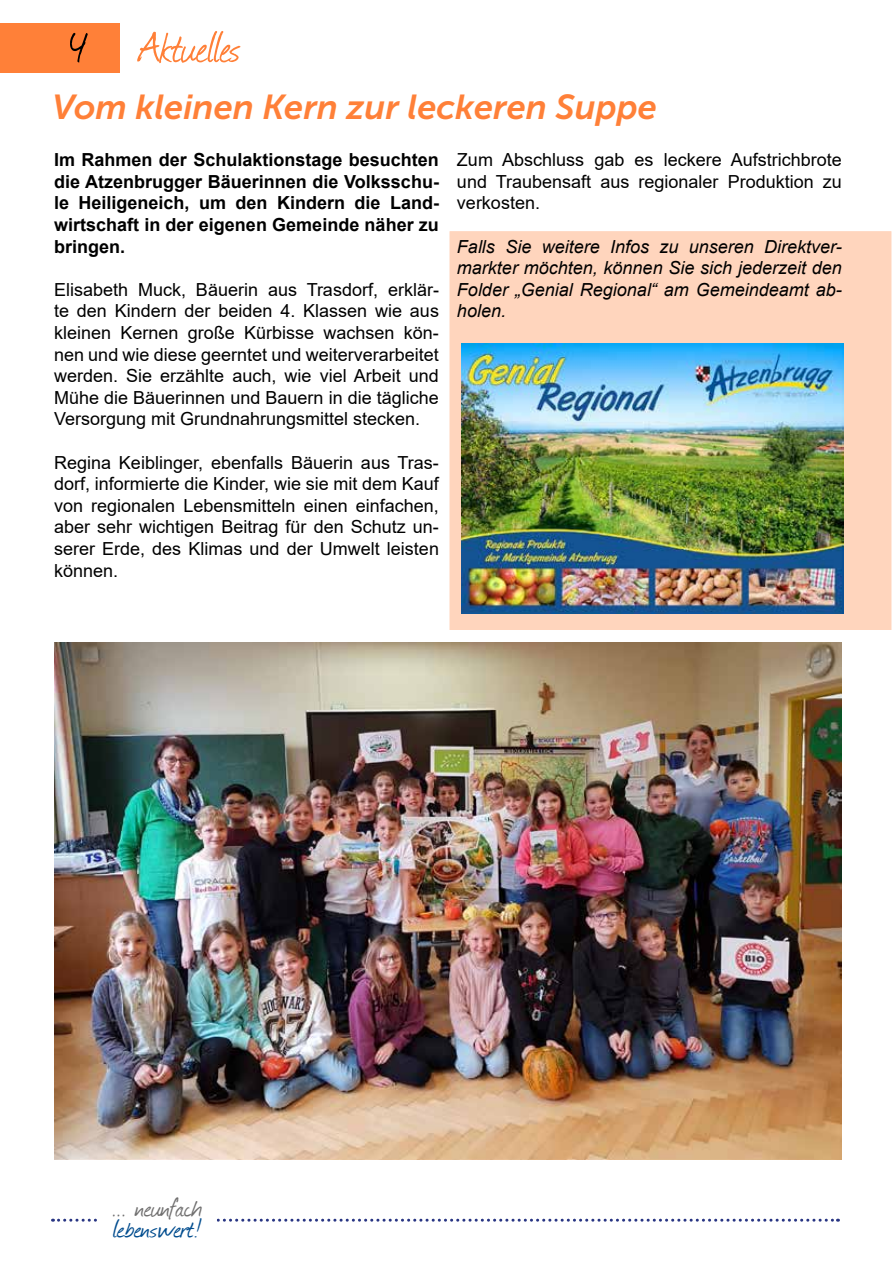
<style>
.page{position:relative;width:893px;height:1263px;background:#fff}
.page>*{position:absolute;margin:0;border:0;box-sizing:border-box;transform-origin:0 0}
.t1{font:51px "Journal";letter-spacing:-.025em;color:#ff8038}
.t2{font:italic 34.5px "Museo Sans 700";color:#ff8038}
.t3{font:30px "Journal";color:#706f6f;scale:1.12 1}
.t4{font:30px "Journal";color:#004c8e;scale:1.12 1}
.t5{font:18px/21.6px "Arial";color:#000;text-align:justify}
.t6{font:700 18px/21.6px "Arial";color:#000;text-align:justify}
.t7{font:italic 18px/21.6px "Arial";color:#000;text-align:justify}
.s1{color:#000}
</style>
<div class="page">
<svg style="left:52px;top:1219px;width:786px;height:3px"></svg>
<div style="left:98px;top:1187px;width:118px;height:59px;background:#fff"></div>
<div style="left:1px;top:23px;width:119px;height:49px;background:#ff8038"></div>
<div style="left:449px;top:230px;width:443px;height:401px;background:#ffd5bd"></div>
<div style="left:448px;top:230px;width:445px;height:401px;border:2px solid #fff"></div>
<img style="left:54px;top:643px;width:788px;height:517px">
<img style="left:461px;top:344px;width:382px;height:269px">
<h1 class="t1" style="left:69px;top:12px;width:173px"><span class="s1">4</span> Aktuelles</h1>
<h2 class="t2" style="left:52px;top:88px;width:606px">Vom kleinen Kern zur leckeren Suppe</h2>
<p class="t6" style="left:54px;top:149px;width:386px">Im Rahmen der Schulaktionstage besuchten die Atzenbrugger Bäuerinnen die Volksschu&shy;le Heiligeneich, um den Kindern die Land&shy;wirtschaft in der eigenen Gemeinde näher zu bringen.</p>
<p class="t5" style="left:54px;top:279px;width:386px">Elisabeth Muck, Bäuerin aus Trasdorf, erklär&shy;te den Kindern der beiden 4. Klassen wie aus kleinen Kernen große Kürbisse wachsen kön&shy;nen und wie diese geerntet und weiterverarbeitet werden. Sie erzählte auch, wie viel Arbeit und Mühe die Bäuerinnen und Bauern in die tägliche Versorgung mit Grundnahrungsmittel stecken.</p>
<p class="t5" style="left:54px;top:451px;width:386px">Regina Keiblinger, ebenfalls Bäuerin aus Tras&shy;dorf, informierte die Kinder, wie sie mit dem Kauf von regionalen Lebensmitteln einen einfachen, aber sehr wichtigen Beitrag für den Schutz un&shy;serer Erde, des Klimas und der Umwelt leisten können.</p>
<p class="t5" style="left:457px;top:149px;width:386px">Zum Abschluss gab es leckere Aufstrichbrote und Traubensaft aus regionaler Produktion zu verkosten.</p>
<p class="t7" style="left:457px;top:236px;width:386px">Falls Sie weitere Infos zu unseren Direktver&shy;markter möchten, können Sie sich jederzeit den Folder „Genial Regional“ am Gemeindeamt ab&shy;holen.</p>
<h3 class="t3" style="left:113px;top:1187px;width:81px">... neunfach</h3>
<h3 class="t4" style="left:113px;top:1208px;width:80px">lebenswert!</h3>
</div>
